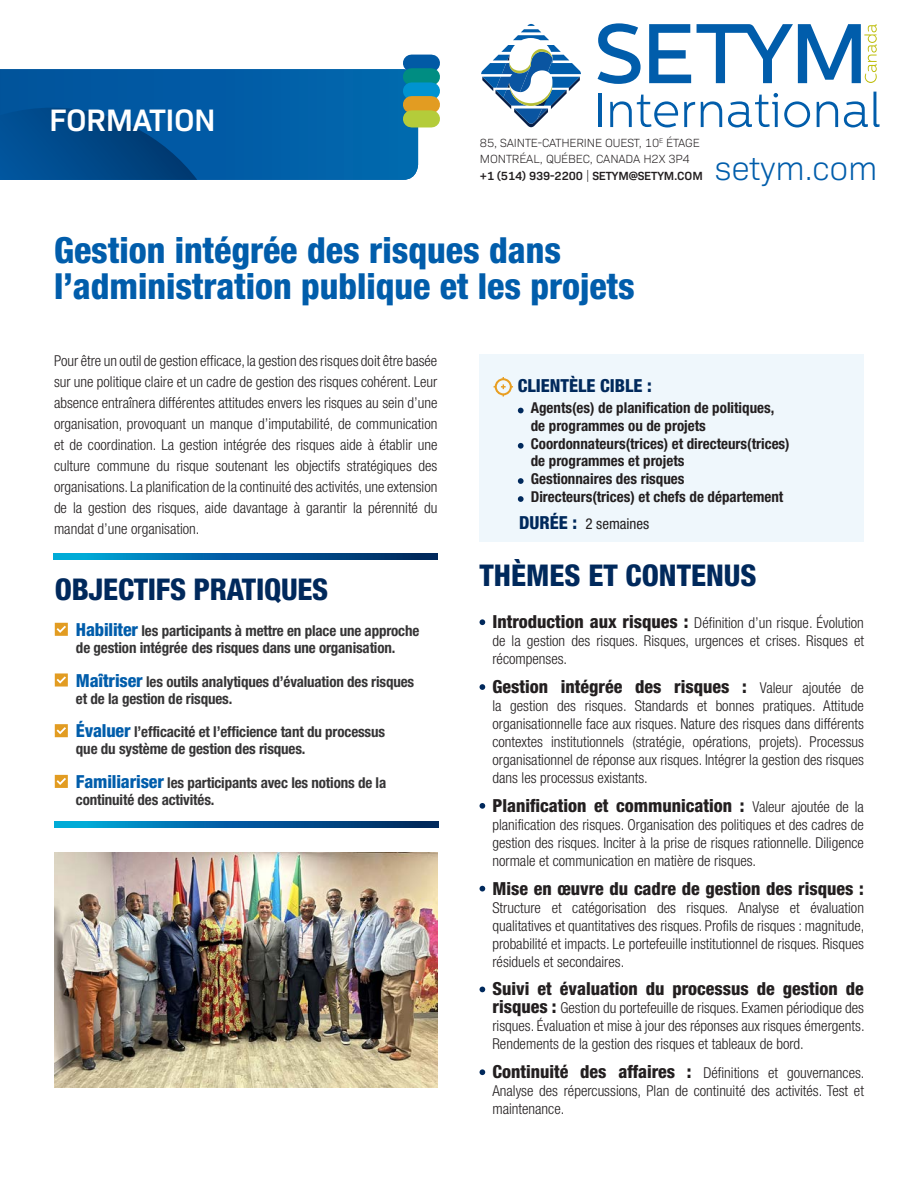
<style>
.page{position:relative;width:918px;height:1188px;background:#fff}
.page>*{position:absolute;margin:0;border:0;box-sizing:border-box;transform-origin:0 0}
.t1{font:800 condensed 36px "Helvetica Neue LT Std";color:#015dab}
.t2{font:300 33.75px "Bio Sans";letter-spacing:-.01em;color:#015dab}
.t3{font:600 31.5px "Bio Sans";letter-spacing:-.015em;color:#fff}
.t4{font:800 condensed 30px "Helvetica Neue LT Std";letter-spacing:-.01em;color:#00295c}
.t5{font:800 condensed 18px "Helvetica Neue LT Std";color:#231f20}
.t6{font:800 condensed 18px "Helvetica Neue LT Std";color:#00295c}
.Body{font:300 condensed 15px/18px "Helvetica Neue LT Std";color:#231f20;text-align:justify}
.t7{font:700 condensed 15px/17.2px "Helvetica Neue LT Std";letter-spacing:-.01em;color:#363536}
.t8{font:700 condensed 15px/17.2px "Helvetica Neue LT Std";color:#231f20}
.t9{font:condensed 15px "Helvetica Neue LT Std";color:#231f20}
.t10{font:300 12px/16.5px "Bio Sans";letter-spacing:-.01em;color:#231f20}
.s1{font-weight:600}
.s2{font-weight:800;font-size:18px;color:#015dab}
.s3{font-weight:800;font-size:18px;color:#00295c}
.s4{font-weight:800;font-size:18px}
.s5{font-weight:300;font-size:15px}
</style>
<div class="page">
<svg style="left:0;top:69px;width:418px;height:111px;background:#025fa6"></svg>
<svg style="left:0;top:108px;width:197px;height:72px;background:#004b8d"></svg>
<div style="left:411px;top:55px;width:20px;height:17px;background:#015aa5"></div>
<div style="left:411px;top:68px;width:20px;height:17px;background:#008d82"></div>
<div style="left:411px;top:82px;width:20px;height:18px;background:#0093d0"></div>
<div style="left:411px;top:96px;width:20px;height:17px;background:#e29c22"></div>
<div style="left:411px;top:110px;width:20px;height:17px;background:#b4cc3a"></div>
<svg style="left:481px;top:23px;width:100px;height:104px"></svg>
<svg style="left:598px;top:23px;width:43px;height:61px"></svg>
<svg style="left:649px;top:24px;width:42px;height:59px"></svg>
<hr style="left:598px;top:93px;width:3px;height:34px;background:#015dab">
<svg style="left:610px;top:95px;width:68px;height:32px"></svg>
<svg style="left:684px;top:102px;width:11px;height:25px"></svg>
<svg style="left:701px;top:101px;width:21px;height:26px"></svg>
<svg style="left:728px;top:93px;width:50px;height:34px"></svg>
<svg style="left:784px;top:101px;width:26px;height:26px"></svg>
<svg style="left:817px;top:101px;width:21px;height:26px"></svg>
<svg style="left:844px;top:92px;width:36px;height:35px"></svg>
<svg style="left:697px;top:24px;width:180px;height:59px"></svg>
<div style="left:480px;top:355px;width:384px;height:187px;background:#eff7fc"></div>
<svg style="left:480px;top:619px;width:5px;height:6px"></svg>
<svg style="left:480px;top:684px;width:5px;height:6px"></svg>
<svg style="left:480px;top:803px;width:5px;height:6px"></svg>
<svg style="left:480px;top:886px;width:5px;height:6px"></svg>
<svg style="left:480px;top:987px;width:5px;height:5px"></svg>
<svg style="left:480px;top:1069px;width:5px;height:6px"></svg>
<svg style="left:494px;top:377px;width:19px;height:20px"></svg>
<svg style="left:518px;top:408px;width:6px;height:5px"></svg>
<svg style="left:518px;top:443px;width:6px;height:6px"></svg>
<svg style="left:518px;top:478px;width:6px;height:6px"></svg>
<svg style="left:518px;top:496px;width:6px;height:6px"></svg>
<img style="left:54px;top:852px;width:383px;height:235px">
<svg style="left:53px;top:554px;width:384px;height:6px;background:#00619d"></svg>
<svg style="left:55px;top:623px;width:13px;height:13px"></svg>
<svg style="left:55px;top:673px;width:13px;height:14px"></svg>
<svg style="left:55px;top:724px;width:13px;height:13px"></svg>
<svg style="left:55px;top:775px;width:13px;height:13px"></svg>
<svg style="left:55px;top:822px;width:384px;height:6px;background:#00619d"></svg>
<h3 class="t3" style="left:49px;top:96px;width:168px">FORMATION</h3>
<p class="t10" style="left:480px;top:134px;width:224px">85, SAINTE-CATHERINE OUEST, 10<sup>E</sup> ÉTAGE<br>MONTRÉAL, QUÉBEC, CANADA H2X 3P4 <span class="s1">+1 (514) 939-2200</span> | <span class="s1">SETYM@SETYM.COM</span></p>
<h2 class="t2" style="left:715px;top:144px;width:164px">setym.com</h2>
<p class="t1" style="left:54px;top:228px;width:509px">Gestion intégrée des risques dans</p>
<p class="t1" style="left:54px;top:264px;width:582px">l’administration publique et les projets</p>
<p class="Body" style="left:54px;top:350px;width:385px;line-height:21px">Pour être un outil de gestion efficace, la gestion des risques doit être basée sur une politique claire et un cadre de gestion des risques cohérent. Leur absence entraînera différentes attitudes envers les risques au sein d’une organisation, provoquant un manque d’imputabilité, de communication et de coordination. La gestion intégrée des risques aide à établir une culture commune du risque soutenant les objectifs stratégiques des organisations. La planification de la continuité des activités, une extension de la gestion des risques, aide davantage à garantir la pérennité du mandat d’une organisation.</p>
<p class="t4" style="left:55px;top:570px;width:275px">OBJECTIFS PRATIQUES</p>
<p class="t7" style="left:76px;top:622px;width:345px"><span class="s2">Habiliter</span> les participants à mettre en place une approche de gestion intégrée des risques dans une organisation.</p>
<p class="t7" style="left:76px;top:672px;width:340px"><span class="s2">Maîtriser</span> les outils analytiques d’évaluation des risques et de la gestion de risques.</p>
<p class="t7" style="left:76px;top:723px;width:311px"><span class="s2">Évaluer</span> l’efficacité et l’efficience tant du processus que du système de gestion des risques.</p>
<p class="t7" style="left:76px;top:774px;width:312px"><span class="s2">Familiariser</span> les participants avec les notions de la continuité des activités.</p>
<p class="t6" style="left:518px;top:374px;width:136px">CLIENTÈLE CIBLE :</p>
<p class="t8" style="left:531px;top:399px;width:245px">Agents(es) de planification de politiques, de programmes ou de projets</p>
<p class="t8" style="left:531px;top:434px;width:260px">Coordonnateurs(trices) et directeurs(trices) de programmes et projets</p>
<p class="t8" style="left:531px;top:470px;width:155px">Gestionnaires des risques</p>
<p class="t8" style="left:531px;top:488px;width:254px">Directeurs(trices) et chefs de département</p>
<p class="t9" style="left:519px;top:515px;width:132px"><span class="s3">DURÉE :</span> 2 semaines</p>
<p class="t4" style="left:480px;top:557px;width:279px">THÈMES ET CONTENUS</p>
<p class="Body" style="left:492px;top:614px;width:373px"><span class="s4">Introduction aux risques :</span> Définition d’un risque. Évolution de la gestion des risques. Risques, urgences et crises. Risques et récompenses.</p>
<p class="t5" style="left:492px;top:675px;width:373px">Gestion intégrée des risques : <span class="s5">Valeur ajoutée de</span></p>
<p class="Body" style="left:492px;top:696px;width:373px">la gestion des risques. Standards et bonnes pratiques. Attitude organisationnelle face aux risques. Nature des risques dans différents contextes institutionnels (stratégie, opérations, projets). Processus organisationnel de réponse aux risques. Intégrer la gestion des risques dans les processus existants.</p>
<p class="t5" style="left:492px;top:794px;width:373px">Planification et communication : <span class="s5">Valeur ajoutée de la</span></p>
<p class="Body" style="left:492px;top:815px;width:373px">planification des risques. Organisation des politiques et des cadres de gestion des risques. Inciter à la prise de risques rationnelle. Diligence normale et communication en matière de risques.</p>
<p class="t5" style="left:492px;top:877px;width:373px">Mise en œuvre du cadre de gestion des risques :</p>
<p class="Body" style="left:492px;top:898px;width:374px">Structure et catégorisation des risques. Analyse et évaluation qualitatives et quantitatives des risques. Profils de risques : magnitude, probabilité et impacts. Le portefeuille institutionnel de risques. Risques résiduels et secondaires.</p>
<p class="t5" style="left:492px;top:978px;width:373px">Suivi et évaluation du processus de gestion de</p>
<p class="Body" style="left:492px;top:999px;width:374px"><span class="s4">risques :</span> Gestion du portefeuille de risques. Examen périodique des risques. Évaluation et mise à jour des réponses aux risques émergents.<br>Rendements de la gestion des risques et tableaux de bord.</p>
<p class="Body" style="left:492px;top:1064px;width:374px"><span class="s4">Continuité des affaires :</span> Définitions et gouvernances.<br>Analyse des répercussions, Plan de continuité des activités. Test et maintenance.</p>
</div>
